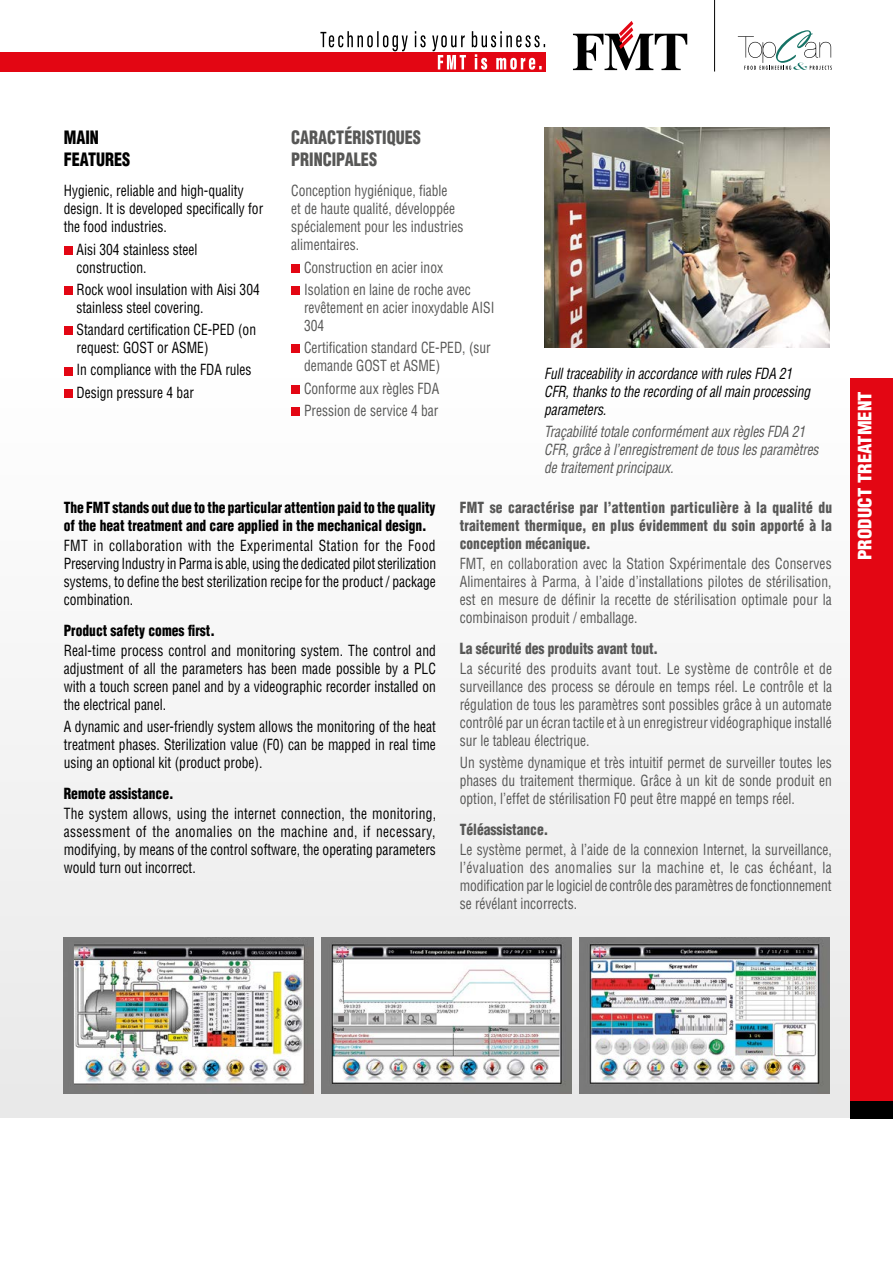
<style>
.page{position:relative;width:893px;height:1263px;background:#fff}
.page>*{position:absolute;margin:0;border:0;box-sizing:border-box;transform-origin:0 0}
.t1{font:900 condensed 18px/21.6px "Helvetica LT";color:#575756;scale:.9 1}
.t2{font:900 condensed 18px "Helvetica LT";color:#fff;scale:1.05 1}
.t3{font:900 condensed 18px/21.6px "Helvetica LT";color:#000;scale:.9 1}
.t4{font:condensed 15px/18px "Helvetica LT";color:#575756;scale:.9 1}
.t5{font:condensed 15px/18px "Helvetica LT";color:#000;scale:.9 1}
.t6{font:900 condensed 15px/18px "Helvetica LT";color:#575756;text-align:justify;scale:.9 1}
.t7{font:900 condensed 15px/18px "Helvetica LT";color:#000;scale:.9 1}
.t8{font:italic condensed 15px/18px "Helvetica LT";letter-spacing:-.01em;color:#575756;scale:.9 1}
.t9{font:italic condensed 15px/18px "Helvetica LT";letter-spacing:-.01em;color:#000;scale:.9 1}
</style>
<div class="page">
<div style="left:0;top:53px;width:546px;height:19px;background:#e30613"></div>
<svg style="left:320px;top:31px;width:225px;height:39px"></svg>
<hr style="left:714px;top:0;width:1px;height:72px;background:#000">
<svg style="left:738px;top:30px;width:94px;height:40px"></svg>
<svg style="left:573px;top:21px;width:114px;height:49px"></svg>
<div style="left:0;top:378px;width:893px;height:740px;background:#f5f5f5"></div>
<div style="left:850px;top:378px;width:43px;height:740px;background:#e30613"></div>
<div style="left:850px;top:1101px;width:43px;height:17px;background:#000"></div>
<img style="left:0;top:727px;width:1px;height:368px">
<img style="left:64px;top:937px;width:249px;height:156px">
<img style="left:322px;top:937px;width:249px;height:156px">
<img style="left:580px;top:937px;width:249px;height:156px">
<img style="left:544px;top:128px;width:285px;height:220px">
<div style="left:64px;top:246px;width:8px;height:9px;background:#e30613"></div>
<div style="left:64px;top:286px;width:8px;height:9px;background:#e30613"></div>
<div style="left:64px;top:327px;width:8px;height:8px;background:#e30613"></div>
<div style="left:64px;top:367px;width:8px;height:8px;background:#e30613"></div>
<div style="left:64px;top:389px;width:8px;height:9px;background:#e30613"></div>
<div style="left:291px;top:264px;width:9px;height:9px;background:#e30613"></div>
<div style="left:291px;top:286px;width:9px;height:9px;background:#e30613"></div>
<div style="left:291px;top:345px;width:9px;height:8px;background:#e30613"></div>
<div style="left:291px;top:385px;width:9px;height:8px;background:#e30613"></div>
<div style="left:291px;top:407px;width:9px;height:9px;background:#e30613"></div>
<p class="t3" style="left:64px;top:127px;width:76px">MAIN<br>FEATURES</p>
<p class="t5" style="left:64px;top:182px;width:223px">Hygienic, reliable and high-quality design. It is developed specifically for the food industries.</p>
<p class="t5" style="left:77px;top:240px;width:136px">Aisi 304 stainless steel construction.</p>
<p class="t5" style="left:77px;top:280px;width:205px">Rock wool insulation with Aisi 304 stainless steel covering.</p>
<p class="t5" style="left:77px;top:321px;width:201px">Standard certification CE-PED (on request: GOST or ASME)</p>
<p class="t5" style="left:77px;top:359px;width:196px;line-height:22.2px">In compliance with the FDA rules<br>Design pressure 4 bar</p>
<p class="t1" style="left:291px;top:127px;width:146px">CARACTÉRISTIQUES<br>PRINCIPALES</p>
<p class="t4" style="left:291px;top:182px;width:193px">Conception hygiénique, fiable<br>et de haute qualité, développée spécialement pour les industries alimentaires.</p>
<p class="t4" style="left:304px;top:256px;width:187px;line-height:22.2px">Construction en acier inox<br>Isolation en laine de roche avec</p>
<p class="t4" style="left:304px;top:298px;width:213px">revêtement en acier inoxydable AISI<br>304</p>
<p class="t4" style="left:304px;top:339px;width:209px">Certification standard CE-PED, (sur demande GOST et ASME)</p>
<p class="t4" style="left:304px;top:377px;width:152px;line-height:22.2px">Conforme aux règles FDA<br>Pression de service 4 bar</p>
<p class="t9" style="left:544px;top:364px;width:297px">Full traceability in accordance with rules FDA 21<br>CFR, thanks to the recording of all main processing parameters.</p>
<p class="t8" style="left:544px;top:422px;width:306px">Traçabilité totale conformément aux règles FDA 21<br>CFR, grâce à l’enregistrement de tous les paramètres de traitement principaux.</p>
<p class="t7" style="left:64px;top:498px;width:415px">The FMT stands out due to the particular attention paid to the quality of the heat treatment and care applied in the mechanical design.</p>
<p class="t5" style="left:64px;top:536px;width:415px;text-align:justify">FMT in collaboration with the Experimental Station for the Food Preserving Industry in Parma is able, using the dedicated pilot sterilization systems, to define the best sterilization recipe for the product / package combination.</p>
<p class="t7" style="left:64px;top:621px;width:169px">Product safety comes first.</p>
<p class="t5" style="left:64px;top:641px;width:415px;text-align:justify">Real-time process control and monitoring system. The control and adjustment of all the parameters has been made possible by a PLC with a touch screen panel and by a videographic recorder installed on the electrical panel.</p>
<p class="t5" style="left:64px;top:717px;width:415px;text-align:justify">A dynamic and user-friendly system allows the monitoring of the heat treatment phases. Sterilization value (F0) can be mapped in real time using an optional kit (product probe).</p>
<p class="t7" style="left:64px;top:784px;width:124px">Remote assistance.</p>
<p class="t5" style="left:64px;top:804px;width:415px;text-align:justify">The system allows, using the internet connection, the monitoring, assessment of the anomalies on the machine and, if necessary, modifying, by means of the control software, the operating parameters would turn out incorrect.</p>
<p class="t6" style="left:460px;top:498px;width:415px">FMT se caractérise par l’attention particulière à la qualité du traitement thermique, en plus évidemment du soin apporté à la conception mécanique.</p>
<p class="t4" style="left:460px;top:554px;width:415px;text-align:justify">FMT, en collaboration avec la Station Sxpérimentale des Conserves Alimentaires à Parma, à l’aide d’installations pilotes de stérilisation, est en mesure de définir la recette de stérilisation optimale pour la combinaison produit / emballage.</p>
<p class="t6" style="left:460px;top:639px;width:222px">La sécurité des produits avant tout.</p>
<p class="t4" style="left:460px;top:659px;width:415px;text-align:justify">La sécurité des produits avant tout. Le système de contrôle et de surveillance des process se déroule en temps réel. Le contrôle et la régulation de tous les paramètres sont possibles grâce à un automate contrôlé par un écran tactile et à un enregistreur vidéographique installé sur le tableau électrique.</p>
<p class="t4" style="left:460px;top:753px;width:415px;text-align:justify">Un système dynamique et très intuitif permet de surveiller toutes les phases du traitement thermique. Grâce à un kit de sonde produit en option, l’effet de stérilisation F0 peut être mappé en temps réel.</p>
<p class="t6" style="left:460px;top:820px;width:100px">Téléassistance.</p>
<p class="t4" style="left:460px;top:840px;width:415px;text-align:justify">Le système permet, à l’aide de la connexion Internet, la surveillance, l’évaluation des anomalies sur la machine et, le cas échéant, la modification par le logiciel de contrôle des paramètres de fonctionnement se révélant incorrects.</p>
<p class="t2" style="left:853px;top:560px;width:162px;rotate:-90deg">PRODUCT TREATMENT</p>
</div>
